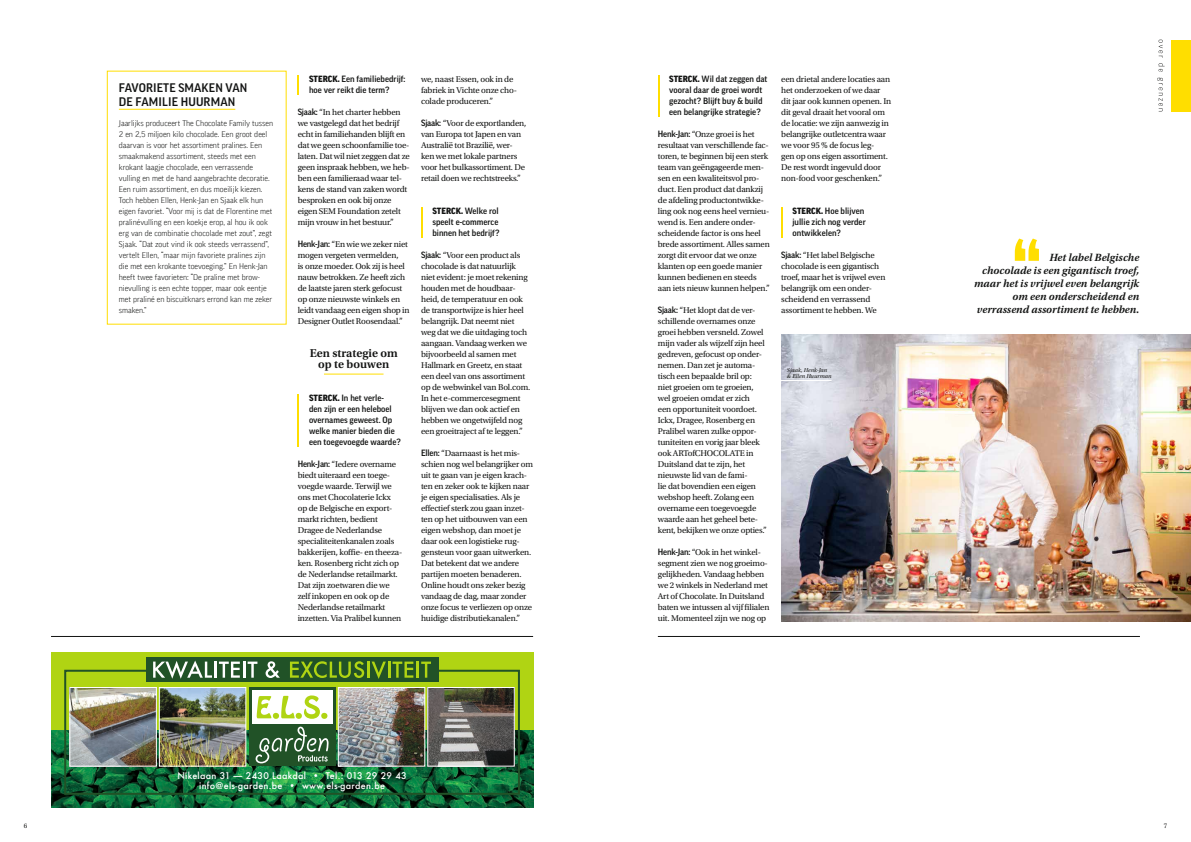
<style>
.page{position:relative;width:1191px;height:842px;background:#fff}
.page>*{position:absolute;margin:0;border:0;box-sizing:border-box;transform-origin:0 0}
.t1{font:900 72px "Good";color:#ffde00}
.t2{font:500 12px/14px "Good OT";letter-spacing:.01em;color:#131413}
.t3{font:600 12px/11px "Utopia Std";color:#131413;text-align:center}
.t4{font:italic 600 11px/13px "Utopia Std";color:#131413;text-align:right}
.t5{font:500 9px/10px "Futura";letter-spacing:.03em;color:#fff;text-align:center}
.t6{font:8.8px/11px "Utopia Std";letter-spacing:-.02em;color:#131413}
.t7{font:500 8.8px/11px "Good OT";color:#131413}
.t8{font:300 8px/11px "Good";color:#131413}
.t9{font:7px "Utopia Std";color:#131413}
.t10{font:italic 6px/6px "Utopia Std";color:#131413}
.s1{font-family:"Good";font-weight:900}
.s2{font-family:"Good OT";font-weight:500}
.s3{font-family:"DIN Alternate";font-weight:700}
</style>
<div class="page">
<div style="left:1170px;top:40px;width:21px;height:71px;background:#ffde00"></div>
<svg style="left:1157px;top:40px;width:7px;height:71px"></svg>
<hr style="left:51px;top:636px;width:482px;height:1px;background:#131413">
<hr style="left:658px;top:636px;width:482px;height:1px;background:#131413">
<img style="left:781px;top:335px;width:410px;height:286px">
<svg style="left:298px;top:75px;width:1px;height:19px"></svg>
<hr style="left:324px;top:374px;width:59px;height:1px;background:#ffde00">
<hr style="left:298px;top:394px;width:1px;height:52px;background:#ffde00">
<hr style="left:421px;top:207px;width:1px;height:30px;background:#ffde00">
<hr style="left:658px;top:75px;width:1px;height:41px;background:#ffde00">
<hr style="left:781px;top:207px;width:1px;height:30px;background:#ffde00">
<hr style="left:119px;top:109px;width:116px;height:1px;background:#ffde00">
<hr style="left:767px;top:380px;width:64px;height:1px;background:#fff">
<img style="left:51px;top:730px;width:482px;height:78px">
<div style="left:51px;top:652px;width:482px;height:78px;background:#b0d413"></div>
<div style="left:64px;top:670px;width:456px;height:125px;border:2px solid #215227"></div>
<div style="left:146px;top:658px;width:292px;height:24px;background:#215227"></div>
<svg style="left:153px;top:660px;width:59px;height:19px"></svg>
<hr style="left:214px;top:662px;width:3px;height:16px;background:#fff">
<svg style="left:219px;top:662px;width:38px;height:16px"></svg>
<svg style="left:265px;top:661px;width:15px;height:17px"></svg>
<svg style="left:290px;top:661px;width:123px;height:18px"></svg>
<hr style="left:416px;top:662px;width:3px;height:16px;background:#b0d413">
<svg style="left:421px;top:662px;width:10px;height:16px"></svg>
<div style="left:249px;top:687px;width:86px;height:79px;background:#215227"></div>
<div style="left:252px;top:690px;width:80px;height:34px;background:#fff"></div>
<svg style="left:257px;top:695px;width:70px;height:24px"></svg>
<svg style="left:255px;top:727px;width:73px;height:36px"></svg>
<img style="left:161px;top:689px;width:83px;height:76px">
<div style="left:159px;top:687px;width:87px;height:80px;border:1px solid #fff"></div>
<img style="left:429px;top:689px;width:84px;height:76px">
<div style="left:427px;top:687px;width:88px;height:80px;border:1px solid #fff"></div>
<img style="left:71px;top:689px;width:84px;height:76px">
<div style="left:69px;top:687px;width:88px;height:80px;border:1px solid #fff"></div>
<img style="left:340px;top:689px;width:83px;height:76px">
<div style="left:338px;top:687px;width:87px;height:80px;border:1px solid #fff"></div>
<h2 class="t2" style="left:119px;top:81px;width:130px">FAVORIETE SMAKEN VAN<br>DE FAMILIE HUURMAN</h2>
<p class="t8" style="left:119px;top:117px;width:156px">Jaarlijks produceert The Chocolate Family tussen 2 en 2,5 miljoen kilo chocolade. Een groot deel daarvan is voor het assortiment pralines. Een smaakmakend assortiment, steeds met een krokant laagje chocolade, een verrassende vulling en met de hand aangebrachte decoratie.<br>Een ruim assortiment, en dus moeilijk kiezen.<br>Toch hebben Ellen, Henk-Jan en Sjaak elk hun eigen favoriet. “Voor mij is dat de Florentine met pralinévulling en een koekje erop, al hou ik ook erg van de combinatie chocolade met zout”, zegt Sjaak. “Dat zout vind ik ook steeds verrassend”, vertelt Ellen, “maar mijn favoriete pralines zijn die met een krokante toevoeging.” En Henk-Jan heeft twee favorieten: “De praline met brow&shy;nievulling is een echte topper, maar ook eentje met praliné en biscuitknars errond kan me zeker smaken.”</p>
<p class="t7" style="left:309px;top:73px;width:98px"><span class="s1">STERCK.</span> Een familiebedrijf: hoe ver reikt die term?</p>
<p class="t6" style="left:298px;top:107px;width:113px"><span class="s2">Sjaak:</span> “In het charter hebben we vastgelegd dat het bedrijf echt in familiehanden blijft en dat we geen schoonfamilie toe&shy;laten. Dat wil niet zeggen dat ze geen inspraak hebben, we heb&shy;ben een familieraad waar tel&shy;kens de stand van zaken wordt besproken en ook bij onze eigen SEM Foundation zetelt mijn vrouw in het bestuur.”</p>
<p class="t6" style="left:298px;top:239px;width:113px"><span class="s2">Henk-Jan:</span> “En wie we zeker niet mogen vergeten vermelden,<br>is onze moeder. Ook zij is heel nauw betrokken. Ze heeft zich de laatste jaren sterk gefocust op onze nieuwste winkels en leidt vandaag een eigen shop in<br>Designer Outlet Roosendaal.”</p>
<h2 class="t3" style="left:310px;top:348px;width:90px">Een strategie om op te bouwen</h2>
<p class="t7" style="left:309px;top:392px;width:93px"><span class="s1">STERCK.</span> In het verle-<br>den zijn er een heleboel overnames geweest. Op welke manier bieden die een toegevoegde waarde?</p>
<p class="t6" style="left:298px;top:459px;width:106px"><span class="s2">Henk-Jan:</span> “Iedere overname biedt uiteraard een toege&shy;voegde waarde. Terwijl we ons met Chocolaterie Ickx op de Belgische en export&shy;markt richten, bedient<br>Dragee de Nederlandse specialiteitenkanalen zoals bakkerijen, koffie- en theeza&shy;ken. Rosenberg richt zich op de Nederlandse retailmarkt.<br>Dat zijn zoetwaren die we zelf inkopen en ook op de<br>Nederlandse retailmarkt inzetten. Via Pralibel kunnen</p>
<p class="t6" style="left:421px;top:74px;width:97px">we, naast Essen, ook in de fabriek in Vichte onze cho&shy;colade produceren.”</p>
<p class="t6" style="left:421px;top:118px;width:107px"><span class="s2">Sjaak:</span> “Voor de exportlanden, van Europa tot Japen en van<br>Australië tot Brazilië, wer&shy;ken we met lokale partners voor het bulkassortiment. De retail doen we rechtstreeks.”</p>
<p class="t7" style="left:432px;top:205px;width:69px;text-align:justify"><span class="s1">STERCK.</span> Welke rol speelt e-commerce binnen het bedrijf?</p>
<p class="t6" style="left:421px;top:250px;width:111px"><span class="s2">Sjaak:</span> “Voor een product als chocolade is dat natuurlijk niet evident: je moet rekening houden met de houdbaar&shy;heid, de temperatuur en ook de transportwijze is hier heel belangrijk. Dat neemt niet weg dat we die uitdaging toch aangaan. Vandaag werken we bijvoorbeeld al samen met<br>Hallmark en Greetz, en staat een deel van ons assortiment op de webwinkel van Bol.com.<br>In het e-commercesegment blijven we dan ook actief en hebben we ongetwijfeld nog een groeitraject af te leggen.”</p>
<p class="t6" style="left:421px;top:448px;width:113px"><span class="s2">Ellen:</span> “Daarnaast is het mis&shy;schien nog wel belangrijker om uit te gaan van je eigen krach&shy;ten en zeker ook te kijken naar je eigen specialisaties. Als je effectief sterk zou gaan inzet&shy;ten op het uitbouwen van een eigen webshop, dan moet je daar ook een logistieke rug&shy;gensteun voor gaan uitwerken.<br>Dat betekent dat we andere partijen moeten benaderen.<br>Online houdt ons zeker bezig vandaag de dag, maar zonder onze focus te verliezen op onze huidige distributiekanalen.”</p>
<p class="t5" style="left:177px;top:771px;width:231px">Nikelaan 31 <span class="s3">—</span> 2430 Laakdal • Tel.: 013 29 29 43 info@els-garden.be • www.els-garden.be</p>
<p class="t7" style="left:669px;top:73px;width:100px"><span class="s1">STERCK.</span> Wil dat zeggen dat vooral daar de groei wordt gezocht? Blijft buy &amp; build een belangrijke strategie?</p>
<p class="t6" style="left:658px;top:129px;width:113px"><span class="s2">Henk-Jan:</span> “Onze groei is het resultaat van verschillende fac&shy;toren, te beginnen bij een sterk team van geëngageerde men&shy;sen en een kwaliteitsvol pro&shy;duct. Een product dat dankzij de afdeling productontwikke&shy;ling ook nog eens heel vernieu&shy;wend is. Een andere onder&shy;scheidende factor is ons heel brede assortiment. Alles samen zorgt dit ervoor dat we onze klanten op een goede manier kunnen bedienen en steeds aan iets nieuw kunnen helpen.”</p>
<p class="t6" style="left:658px;top:305px;width:110px"><span class="s2">Sjaak:</span> “Het klopt dat de ver&shy;schillende overnames onze groei hebben versneld. Zowel mijn vader als wijzelf zijn heel gedreven, gefocust op onder&shy;nemen. Dan zet je automa&shy;tisch een bepaalde bril op: niet groeien om te groeien, wel groeien omdat er zich<br>een opportuniteit voordoet.<br>Ickx, Dragee, Rosenberg en<br>Pralibel waren zulke oppor&shy;tuniteiten en vorig jaar bleek ook ARTofCHOCOLATE in<br>Duitsland dat te zijn, het nieuwste lid van de fami-<br>lie dat bovendien een eigen webshop heeft. Zolang een overname een toegevoegde waarde aan het geheel bete&shy;kent, bekijken we onze opties.”</p>
<p class="t6" style="left:658px;top:547px;width:113px"><span class="s2">Henk-Jan:</span> “Ook in het winkel&shy;segment zien we nog groeimo&shy;gelijkheden. Vandaag hebben we 2 winkels in Nederland met<br>Art of Chocolate. In Duitsland baten we intussen al vijf filialen uit. Momenteel zijn we nog op</p>
<p class="t6" style="left:781px;top:74px;width:112px">een drietal andere locaties aan het onderzoeken of we daar dit jaar ook kunnen openen. In dit geval draait het vooral om de locatie: we zijn aanwezig in belangrijke outletcentra waar we voor 95 % de focus leg-<br>gen op ons eigen assortiment.<br>De rest wordt ingevuld door non-food voor geschenken.”</p>
<p class="t7" style="left:792px;top:205px;width:75px"><span class="s1">STERCK.</span> Hoe blijven jullie zich nog verder ontwikkelen?</p>
<p class="t6" style="left:781px;top:250px;width:106px"><span class="s2">Sjaak:</span> “Het label Belgische chocolade is een gigantisch troef, maar het is vrijwel even belangrijk om een onder&shy;scheidend en verrassend assortiment te hebben. We</p>
<p class="t10" style="left:787px;top:367px;width:46px">Sjaak, Henk-Jan &amp; Ellen Huurman</p>
<h1 class="t1" style="left:1011px;top:234px;width:33px">“</h1>
<p class="t4" style="left:974px;top:251px;width:166px">Het label Belgische<br>chocolade is een gigantisch troef, maar het is vrijwel even belangrijk om een onderscheidend en verrassend assortiment te hebben.</p>
<p class="t9" style="left:24px;top:821px;width:5px">6</p>
<p class="t9" style="left:1163px;top:821px;width:5px">7</p>
</div>
